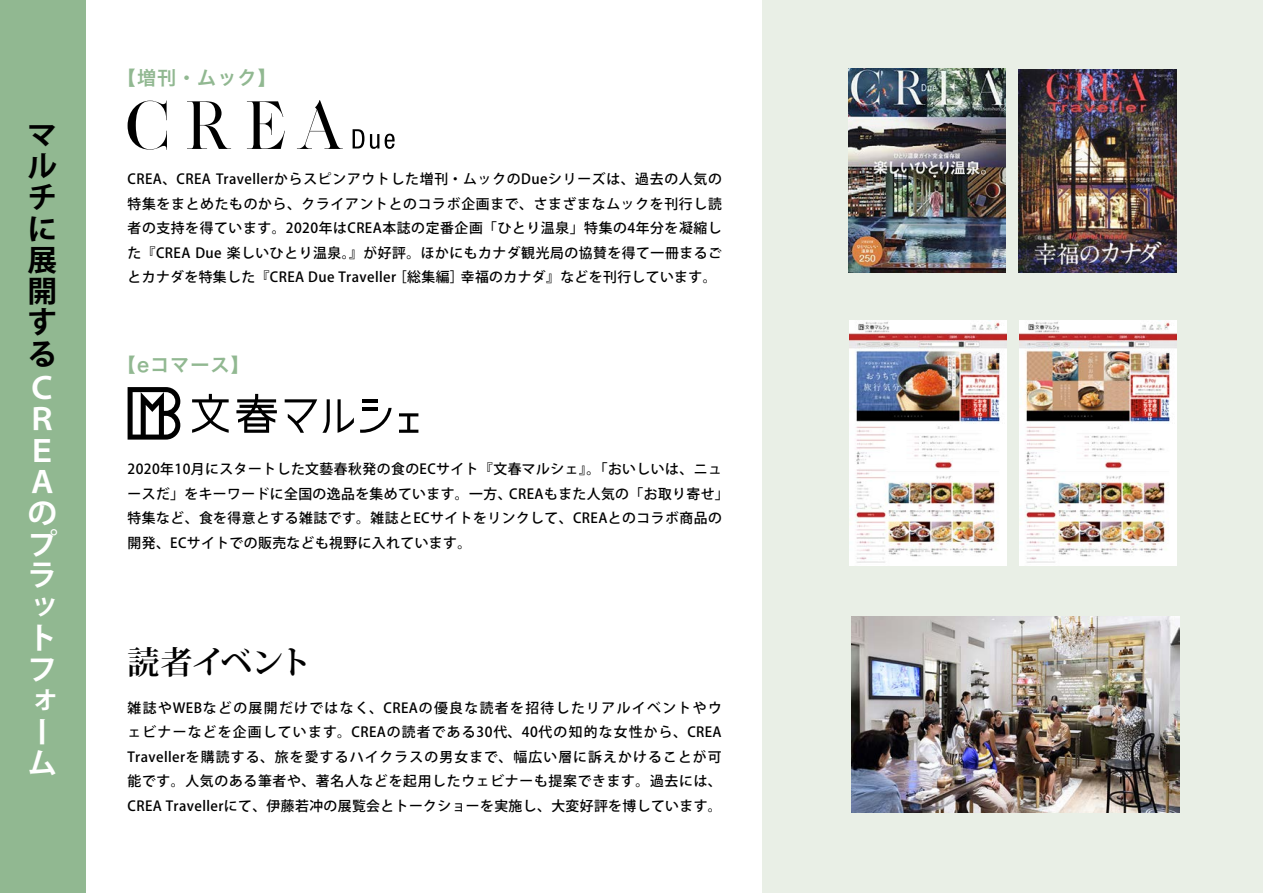
<style>
.page{position:relative;width:1263px;height:893px;background:#fff}
.page>*{position:absolute;margin:0;border:0;box-sizing:border-box;transform-origin:0 0}
.t1{font:700 31.95px "Koz Min Pro";letter-spacing:-.025em;color:#000}
.t2{font:700 29.7px/31.2px "Koz Go Pro";color:#fff}
.t3{font:700 29.7px/31.2px "Koz Go Pro";color:#000;text-align:justify}
.t4{font:19.2px "Hira Kaku Std W6";letter-spacing:.05em;color:#91b891}
.t5{font:500 13.8px/24.5px "Koz Go Pro";letter-spacing:.03em;color:#000;text-align:justify}
</style>
<div class="page">
<div style="left:763px;top:0;width:500px;height:893px;background:#e9efe6"></div>
<img style="left:849px;top:320px;width:157px;height:245px">
<img style="left:1019px;top:320px;width:157px;height:245px">
<img style="left:852px;top:617px;width:327px;height:195px">
<img style="left:849px;top:69px;width:157px;height:203px">
<img style="left:1019px;top:69px;width:157px;height:203px">
<div style="left:0;top:0;width:85px;height:893px;background:#91b891"></div>
<svg style="left:297px;top:100px;width:46px;height:49px"></svg>
<svg style="left:187px;top:101px;width:44px;height:48px"></svg>
<svg style="left:247px;top:101px;width:38px;height:48px"></svg>
<svg style="left:128px;top:101px;width:39px;height:49px"></svg>
<svg style="left:353px;top:129px;width:42px;height:20px"></svg>
<svg style="left:128px;top:387px;width:52px;height:53px"></svg>
<svg style="left:192px;top:394px;width:37px;height:39px"></svg>
<svg style="left:285px;top:399px;width:45px;height:34px"></svg>
<svg style="left:338px;top:399px;width:16px;height:34px"></svg>
<hr style="left:362px;top:399px;width:16px;height:3px;background:#000">
<svg style="left:360px;top:408px;width:32px;height:25px"></svg>
<svg style="left:399px;top:413px;width:19px;height:20px"></svg>
<svg style="left:236px;top:394px;width:41px;height:39px"></svg>
<hr style="left:1262px;top:0;width:1px;height:893px;background:#819787">
<h2 class="t3" style="left:28px;top:121px;width:30px">マルチに展開する</h2>
<h2 class="t2" style="left:28px;top:374px;width:31px">Ｃ<br>Ｒ<br>Ｅ<br>Ａのプラットフォーム</h2>
<h3 class="t4" style="left:117px;top:63px;width:161px">【増刊・ムック】</h3>
<p class="t5" style="left:128px;top:168px;width:596px">CREA、CREA Travellerからスピンアウトした増刊・ムックのDueシリーズは、過去の人気の特集をまとめたものから、クライアントとのコラボ企画まで、さまざまなムックを刊行し読者の支持を得ています。2020年はCREA本誌の定番企画「ひとり温泉」特集の4年分を凝縮した『CREA Due 楽しいひとり温泉。』が好評。ほかにもカナダ観光局の協賛を得て一冊まるごとカナダを特集した『CREA Due Traveller［総集編］幸福のカナダ』などを刊行しています。</p>
<h3 class="t4" style="left:117px;top:350px;width:134px">【eコマース】</h3>
<p class="t5" style="left:128px;top:458px;width:603px;text-align:left">2020年10月にスタートした文藝春秋発の食のECサイト『文春マルシェ』。「おいしいは、ニュースだ」をキーワードに全国の逸品を集めています。一方、CREAもまた人気の「お取り寄せ」特集など、食を得意とする雑誌です。雑誌とECサイトをリンクして、CREAとのコラボ商品の開発、ECサイトでの販売なども視野に入れています。</p>
<h1 class="t1" style="left:128px;top:639px;width:186px">読者イベント</h1>
<p class="t5" style="left:128px;top:696px;width:596px">雑誌やWEBなどの展開だけではなく、CREAの優良な読者を招待したリアルイベントやウェビナーなどを企画しています。CREAの読者である30代、40代の知的な女性から、CREA Travellerを購読する、旅を愛するハイクラスの男女まで、幅広い層に訴えかけることが可能です。人気のある筆者や、著名人などを起用したウェビナーも提案できます。過去には、CREA Travellerにて、伊藤若冲の展覧会とトークショーを実施し、大変好評を博しています。</p>
</div>
